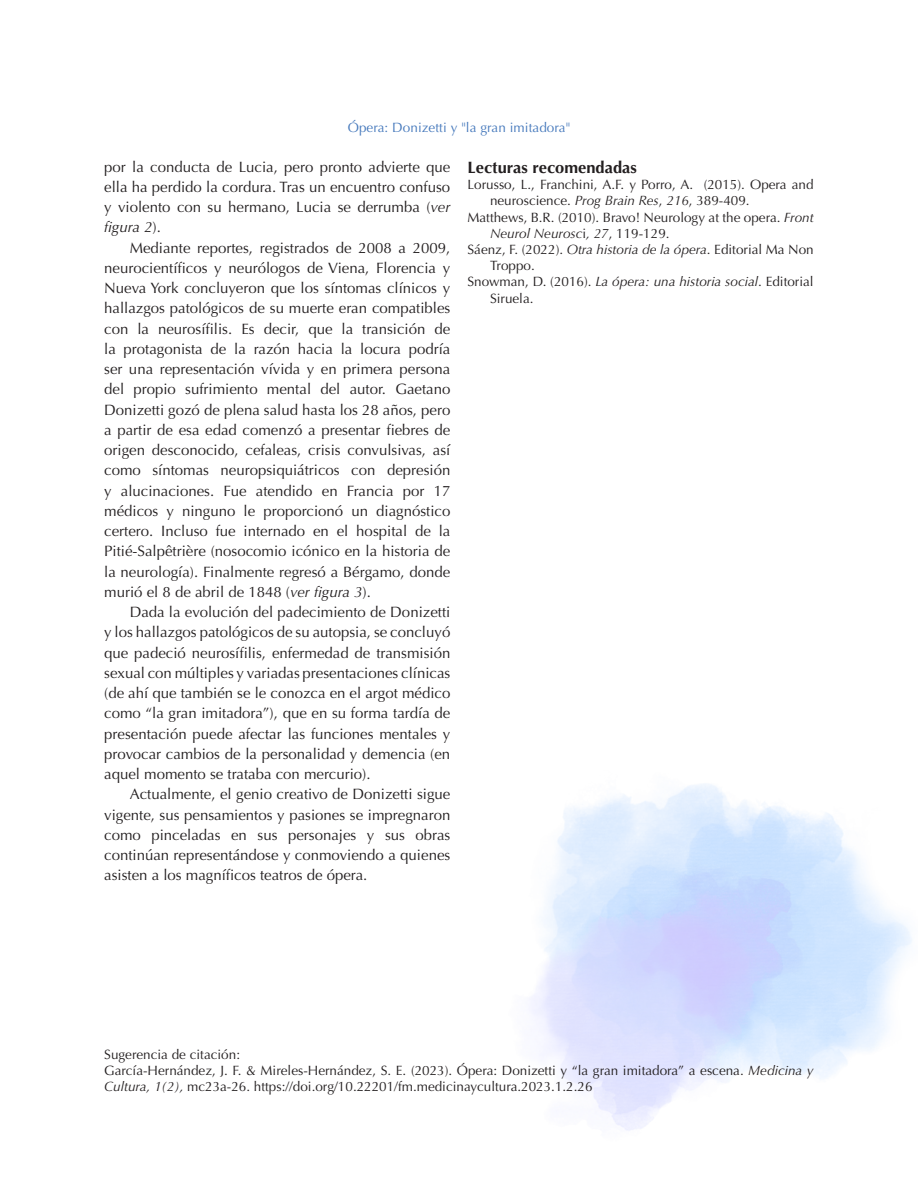
<style>
.page{position:relative;width:918px;height:1188px;background:#fff}
.page>*{position:absolute;margin:0;border:0;box-sizing:border-box;transform-origin:0 0}
.SUBTITULO{font:700 16.5px "Optima";color:#231f20}
.CUERPO_DE_TEXTO{font:15px/20.2px "Optima";color:#231f20;text-align:justify}
.BIBLIOGRAFIA{font:13.5px/16.2px "Optima";color:#231f20}
.CITACION{font:13.5px/16.2px "Optima";color:#231f20}
.CORNIZA{font:13.5px "Optima";letter-spacing:.005em;color:#4679bc}
.s1{font-style:italic}
</style>
<div class="page">
<p class="CORNIZA" style="left:348px;top:119px;width:224px">Ópera: Donizetti y "la gran imitadora"</p>
<p class="SUBTITULO" style="left:468px;top:158px;width:171px">Lecturas recomendadas</p>
<p class="BIBLIOGRAFIA" style="left:490px;top:177px;width:325px;text-indent:-22px">Lorusso, L., Franchini, A.F. y Porro, A. (2015). Opera and neuroscience. <span class="s1">Prog Brain Res</span>, <span class="s1">216</span>, 389-409.</p>
<p class="BIBLIOGRAFIA" style="left:490px;top:209px;width:325px;text-indent:-22px">Matthews, B.R. (2010). Bravo! Neurology at the opera. <span class="s1">Front<br>Neurol Neurosc</span>i<span class="s1">, 27</span>, 119-129.</p>
<p class="BIBLIOGRAFIA" style="left:490px;top:242px;width:325px;text-indent:-22px">Sáenz, F. (2022). <span class="s1">Otra historia de la ópera</span>. Editorial Ma Non<br>Troppo.</p>
<p class="BIBLIOGRAFIA" style="left:490px;top:274px;width:325px;text-indent:-22px">Snowman, D. (2016). <span class="s1">La ópera: una historia social</span>. Editorial<br>Siruela.</p>
<p class="CUERPO_DE_TEXTO" style="left:104px;top:157px;width:348px">por la conducta de Lucia, pero pronto advierte que ella ha perdido la cordura. Tras un encuentro confuso y violento con su hermano, Lucia se derrumba (<span class="s1">ver figura 2</span>).</p>
<p class="CUERPO_DE_TEXTO" style="left:104px;top:238px;width:348px;text-indent:26px">Mediante reportes, registrados de 2008 a 2009, neurocientíficos y neurólogos de Viena, Florencia y Nueva York concluyeron que los síntomas clínicos y hallazgos patológicos de su muerte eran compatibles con la neurosífilis. Es decir, que la transición de la protagonista de la razón hacia la locura podría ser una representación vívida y en primera persona del propio sufrimiento mental del autor. Gaetano Donizetti gozó de plena salud hasta los 28 años, pero a partir de esa edad comenzó a presentar fiebres de origen desconocido, cefaleas, crisis convulsivas, así como síntomas neuropsiquiátricos con depresión y alucinaciones. Fue atendido en Francia por 17 médicos y ninguno le proporcionó un diagnóstico certero. Incluso fue internado en el hospital de la Pitié-Salpêtrière (nosocomio icónico en la historia de la neurología). Finalmente regresó a Bérgamo, donde murió el 8 de abril de 1848 (<span class="s1">ver figura 3</span>).</p>
<p class="CUERPO_DE_TEXTO" style="left:104px;top:602px;width:348px;text-indent:26px">Dada la evolución del padecimiento de Donizetti y los hallazgos patológicos de su autopsia, se concluyó que padeció neurosífilis, enfermedad de transmisión sexual con múltiples y variadas presentaciones clínicas (de ahí que también se le conozca en el argot médico como “la gran imitadora”), que en su forma tardía de presentación puede afectar las funciones mentales y provocar cambios de la personalidad y demencia (en aquel momento se trataba con mercurio).</p>
<p class="CUERPO_DE_TEXTO" style="left:104px;top:784px;width:348px;text-indent:26px">Actualmente, el genio creativo de Donizetti sigue vigente, sus pensamientos y pasiones se impregnaron como pinceladas en sus personajes y sus obras continúan representándose y conmoviendo a quienes asisten a los magníficos teatros de ópera.</p>
<p class="CITACION" style="left:104px;top:1046px;width:137px">Sugerencia de citación:</p>
<p class="CITACION" style="left:104px;top:1063px;width:711px">García-Hernández, J. F. &amp; Mireles-Hernández, S. E. (2023). Ópera: Donizetti y “la gran imitadora” a escena. <span class="s1">Medicina y<br>Cultura, 1(2),</span> mc23a-26. https://doi.org/10.22201/fm.medicinaycultura.2023.1.2.26</p>
</div>
